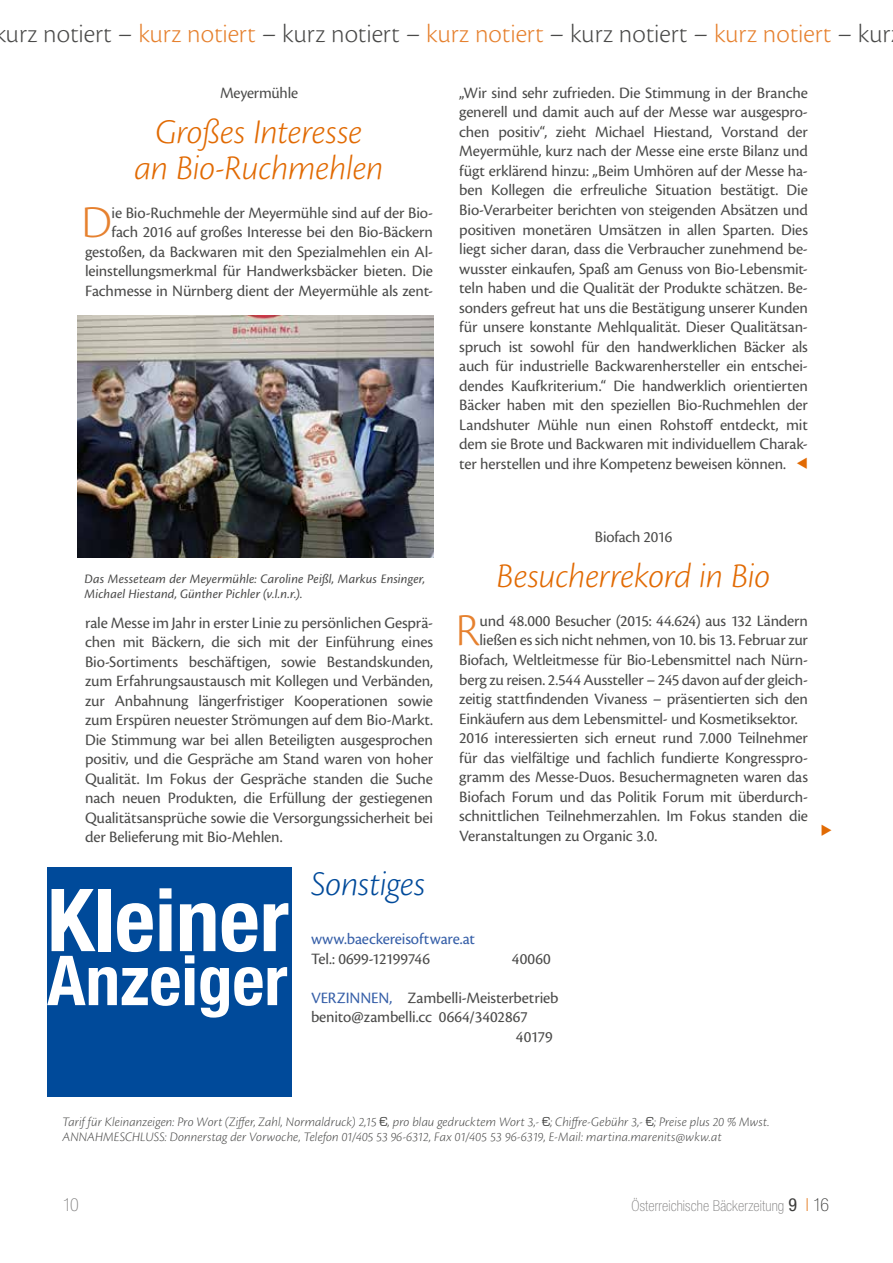
<style>
.page{position:relative;width:893px;height:1263px;background:#fff}
.page>*{position:absolute;margin:0;border:0;box-sizing:border-box;transform-origin:0 0}
.t1{font:700 condensed 87px "Helvetica Neue";color:#fff}
.t2{font:700 condensed 69px "Helvetica Neue";color:#fff}
.t3{font:300 47.55px "Cronos Pro";color:#e6812f}
.t4{font:italic 300 36px/36px "Cronos Pro";letter-spacing:-.01em;color:#e16a03;text-align:center}
.t5{font:italic 300 36px "Cronos Pro";letter-spacing:-.01em;color:#004a9a}
.t6{font:300 27px "Cronos Pro";color:#4a4a49}
.t7{font:100 condensed 18px "Helvetica Neue";color:#818080}
.t8{font:16.5px/19.5px "Cronos Pro";letter-spacing:-.01em;color:#4a4a49;text-align:justify}
.t9{font:16.5px "Cronos Pro";letter-spacing:-.01em;color:#365fa8}
.t10{font:16.5px "Cronos Pro Subh";letter-spacing:-.015em;color:#4a4a49}
.t11{font:100 condensed 15px "Helvetica Neue";letter-spacing:.01em;color:#818080}
.t12{font:italic 300 13.5px/15px "Cronos Pro";letter-spacing:.005em;color:#4a4a49}
.t13{font:italic 13.5px/15px "Cronos Pro";letter-spacing:.01em;color:#4a4a49}
.s1{color:#e6812f}
.s2{color:#e16a03}
.s3{color:#365fa8}
.s4{font-family:"Eurostile";font-weight:400;font-style:normal}
.s5{font-weight:400;font-size:18px;color:#3c3c3b}
.s6{font-size:18px;color:#e16a03}
.s7{font-size:18px;color:#3c3c3b}
</style>
<div class="page">
<div style="left:47px;top:867px;width:244px;height:230px;background:#004a9a"></div>
<img style="left:77px;top:316px;width:357px;height:242px">
<h3 class="t6" style="left:-6px;top:18px;width:898px">kurz notiert – <span class="s1">kurz notiert</span> – kurz notiert – <span class="s1">kurz notiert</span> – kurz notiert – <span class="s1">kurz notiert</span> – kur</h3>
<p class="t10" style="left:220px;top:83px;width:80px">Meyermühle</p>
<h3 class="t4" style="left:134px;top:114px;width:251px">Großes Interesse an Bio-Ruchmehlen</h3>
<p class="t8" style="left:85px;top:203px;width:350px;text-align:right">ie Bio-Ruchmehle der Meyermühle sind auf der Bio&shy;fach 2016 auf großes Interesse bei den Bio-Bäckern gestoßen, da Backwaren mit den Spezialmehlen ein Al&shy;leinstellungsmerkmal für Handwerksbäcker bieten. Die Fachmesse in Nürnberg dient der Meyermühle als zent-</p>
<h3 class="t3" style="left:81px;top:195px;width:32px">D</h3>
<p class="t13" style="left:85px;top:572px;width:342px">Das Messeteam der Meyermühle: Caroline Peißl, Markus Ensinger,<br>Michael Hiestand, Günther Pichler (v.l.n.r.).</p>
<p class="t8" style="left:85px;top:613px;width:350px">rale Messe im Jahr in erster Linie zu persönlichen Gesprä&shy;chen mit Bäckern, die sich mit der Einführung eines Bio-Sortiments beschäftigen, sowie Bestandskunden, zum Erfahrungsaustausch mit Kollegen und Verbänden, zur Anbahnung längerfristiger Kooperationen sowie zum Erspüren neuester Strömungen auf dem Bio-Markt.<br>Die Stimmung war bei allen Beteiligten ausgesprochen positiv, und die Gespräche am Stand waren von hoher Qualität. Im Fokus der Gespräche standen die Suche nach neuen Produkten, die Erfüllung der gestiegenen Qualitätsansprüche sowie die Versorgungssicherheit bei der Belieferung mit Bio-Mehlen.</p>
<p class="t8" style="left:459px;top:83px;width:350px">„Wir sind sehr zufrieden. Die Stimmung in der Branche generell und damit auch auf der Messe war ausgespro&shy;chen positiv“, zieht Michael Hiestand, Vorstand der Meyermühle, kurz nach der Messe eine erste Bilanz und fügt erklärend hinzu: „Beim Umhören auf der Messe ha&shy;ben Kollegen die erfreuliche Situation bestätigt. Die Bio-Verarbeiter berichten von steigenden Absätzen und positiven monetären Umsätzen in allen Sparten. Dies liegt sicher daran, dass die Verbraucher zunehmend be&shy;wusster einkaufen, Spaß am Genuss von Bio-Lebensmit&shy;teln haben und die Qualität der Produkte schätzen. Be&shy;sonders gefreut hat uns die Bestätigung unserer Kunden für unsere konstante Mehlqualität. Dieser Qualitätsan&shy;spruch ist sowohl für den handwerklichen Bäcker als auch für industrielle Backwarenhersteller ein entschei&shy;dendes Kaufkriterium.“ Die handwerklich orientierten Bäcker haben mit den speziellen Bio-Ruchmehlen der Landshuter Mühle nun einen Rohstoff entdeckt, mit dem sie Brote und Backwaren mit individuellem Charak&shy;ter herstellen und ihre Kompetenz beweisen können. <span class="s2">▼</span></p>
<p class="t10" style="left:595px;top:527px;width:79px">Biofach 2016</p>
<h3 class="t4" style="left:497px;top:558px;width:275px">Besucherrekord in Bio</h3>
<h3 class="t3" style="left:456px;top:603px;width:26px">R</h3>
<p class="t8" style="left:480px;top:611px;width:330px">und 48.000 Besucher (2015: 44.624) aus 132 Ländern</p>
<p class="t8" style="left:480px;top:631px;width:330px">ließen es sich nicht nehmen, von 10. bis 13. Februar zur</p>
<p class="t8" style="left:459px;top:650px;width:350px">Biofach, Weltleitmesse für Bio-Lebensmittel nach Nürn-</p>
<p class="t8" style="left:459px;top:670px;width:350px">berg zu reisen. 2.544 Aussteller – 245 davon auf der gleich-</p>
<p class="t8" style="left:459px;top:689px;width:350px">zeitig stattfindenden Vivaness – präsentierten sich den</p>
<p class="t8" style="left:459px;top:709px;width:340px">Einkäufern aus dem Lebensmittel- und Kosmetiksektor.</p>
<p class="t8" style="left:459px;top:728px;width:350px">2016 interessierten sich erneut rund 7.000 Teilnehmer</p>
<p class="t8" style="left:459px;top:748px;width:350px">für das vielfältige und fachlich fundierte Kongresspro-</p>
<p class="t8" style="left:459px;top:767px;width:350px">gramm des Messe-Duos. Besuchermagneten waren das</p>
<p class="t8" style="left:459px;top:787px;width:350px">Biofach Forum und das Politik Forum mit überdurch-</p>
<p class="t8" style="left:459px;top:806px;width:350px">schnittlichen Teilnehmerzahlen. Im Fokus standen die</p>
<p class="t8" style="left:459px;top:826px;width:200px">Veranstaltungen zu Organic 3.0.</p>
<h1 class="t1" style="left:47px;top:867px;width:243px">Kleiner</h1>
<h2 class="t2" style="left:47px;top:939px;width:242px">Anzeiger</h2>
<h3 class="t5" style="left:311px;top:863px;width:116px">Sonstiges</h3>
<p class="t9" style="left:311px;top:929px;width:166px">www.baeckereisoftware.at</p>
<p class="t8" style="left:311px;top:949px;width:121px">Tel.: 0699-12199746</p>
<p class="t8" style="left:512px;top:949px;width:40px">40060</p>
<p class="t8" style="left:311px;top:988px;width:249px"><span class="s3">VERZINNEN,</span> Zambelli-Meisterbetrieb</p>
<p class="t8" style="left:311px;top:1007px;width:218px">benito@zambelli.cc 0664/3402867</p>
<p class="t8" style="left:516px;top:1027px;width:38px">40179</p>
<p class="t12" style="left:63px;top:1114px;width:708px">Tarif für Kleinanzeigen: Pro Wort (Ziffer, Zahl, Normaldruck) 2,15 <span class="s4">€</span>, pro blau gedrucktem Wort 3,- <span class="s4">€</span>; Chiffre-Gebühr 3,- <span class="s4">€</span>; Preise plus 20 % Mwst.<br>ANNAHMESCHLUSS: Donnerstag der Vorwoche, Telefon 01/405 53 96-6312, Fax 01/405 53 96-6319, E-Mail: martina.marenits@wkw.at</p>
<p class="t7" style="left:63px;top:1194px;width:18px">10</p>
<p class="t11" style="left:632px;top:1197px;width:199px">Österreichische Bäckerzeitung <span class="s5">9</span> <span class="s6">I</span> <span class="s7">16</span></p>
</div>
